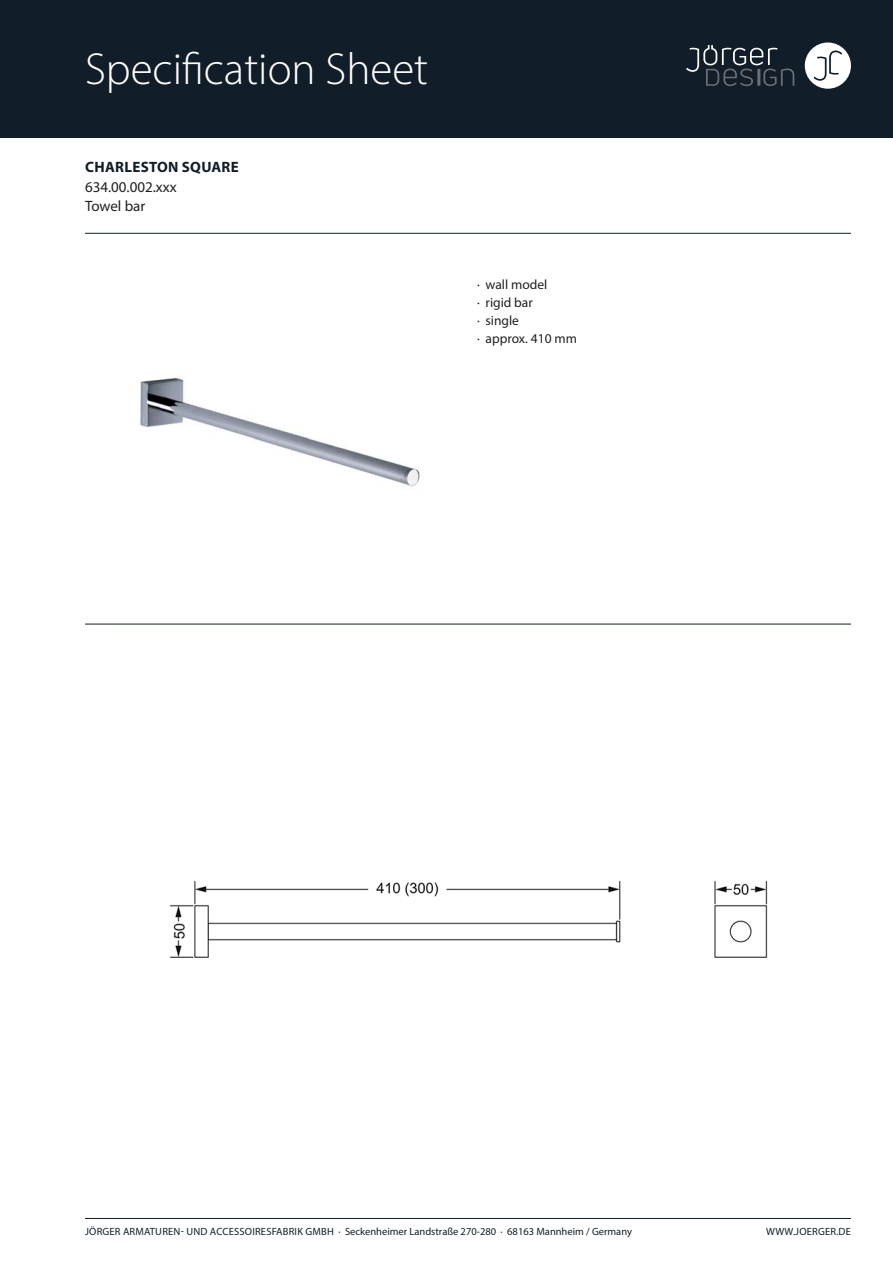
<style>
.page{position:relative;width:893px;height:1263px;background:#fff}
.page>*{position:absolute;margin:0;border:0;box-sizing:border-box;transform-origin:0 0}
.t1{font:300 45px "Myriad Pro";color:#fff}
.t2{font:15px "Myriad Pro";color:#231f20}
.t3{font:700 15px "Myriad Pro";letter-spacing:.02em;color:#111e29}
.t4{font:13.5px/18px "Myriad Pro";color:#231f20}
.t5{font:10.5px "Myriad Pro";letter-spacing:.005em;color:#111e29}
</style>
<div class="page">
<div style="left:0;top:0;width:893px;height:138px;background:#111e29"></div>
<div style="left:805px;top:43px;width:46px;height:46px;background:#fff;border-radius:50%"></div>
<svg style="left:814px;top:51px;width:28px;height:30px"></svg>
<svg style="left:686px;top:45px;width:108px;height:41px"></svg>
<hr style="left:85px;top:1218px;width:766px;height:1px;background:#111e29">
<hr style="left:85px;top:233px;width:766px;height:1px;background:#111e29">
<hr style="left:85px;top:624px;width:766px;height:1px;background:#111e29">
<img style="left:140px;top:377px;width:280px;height:110px">
<img style="left:169px;top:881px;width:599px;height:77px">
<h1 class="t1" style="left:85px;top:52px;width:345px">Specification Sheet</h1>
<h2 class="t3" style="left:85px;top:161px;width:155px">CHARLESTON SQUARE</h2>
<h2 class="t2" style="left:85px;top:200px;width:62px">Towel bar</h2>
<h2 class="t2" style="left:85px;top:181px;width:93px">634.00.002.xxx</h2>
<p class="t4" style="left:477px;top:277px;width:101px">· wall model<br>· rigid bar<br>· single<br>· approx. 410 mm</p>
<p class="t5" style="left:85px;top:1228px;width:548px">JÖRGER ARMATUREN- UND ACCESSOIRESFABRIK GMBH · Seckenheimer Landstraße 270-280 · 68163 Mannheim / Germany</p>
<p class="t5" style="left:766px;top:1228px;width:86px">WWW.JOERGER.DE</p>
</div>
